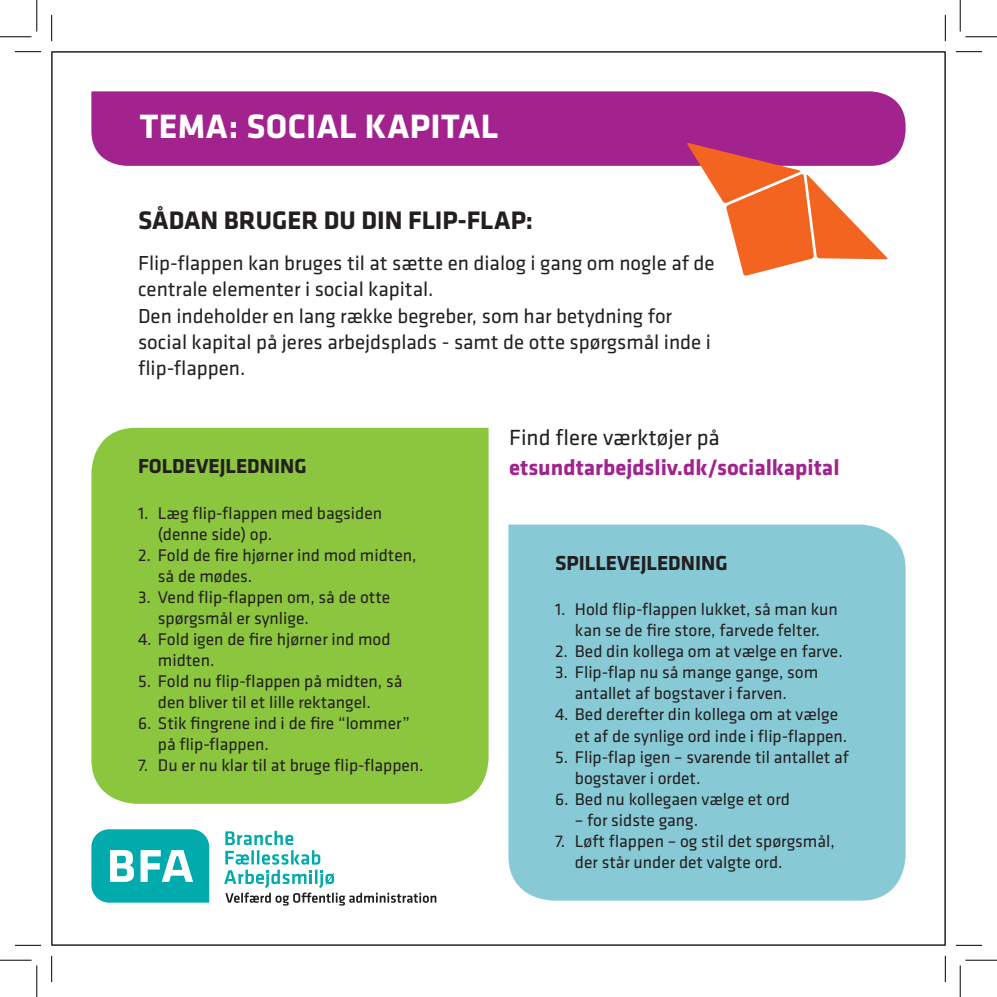
<style>
.page{position:relative;width:997px;height:997px;background:#fff}
.page>*{position:absolute;margin:0;border:0;box-sizing:border-box;transform-origin:0 0}
.BAR_Brød{font:700 35px "Klavika";letter-spacing:.01em;color:#fff}
.t1{font:700 26.25px "Klavika";color:#231f20}
.t2{font:700 22.75px "Klavika";color:#a2238e}
.t3{font:22.75px "Klavika";color:#231f20}
.t4{font:21px/26.2px "Klavika";color:#231f20}
.BAR_Brød-2{font:700 21px "Klavika";color:#231f20}
.t5{font:17.5px/21px "Klavika";color:#231f20}
</style>
<div class="page">
<div style="left:91px;top:427px;width:397px;height:376px;background:#8bc63e"></div>
<div style="left:508px;top:524px;width:397px;height:376px;background:#87c9d4"></div>
<div style="left:91px;top:91px;width:814px;height:75px;background:#a2238e"></div>
<svg style="left:686px;top:143px;width:201px;height:133px"></svg>
<svg style="left:91px;top:829px;width:118px;height:73px"></svg>
<svg style="left:224px;top:830px;width:212px;height:75px"></svg>
<svg style="left:15px;top:51px;width:26px;height:1px"></svg>
<svg style="left:955px;top:51px;width:26px;height:1px"></svg>
<svg style="left:15px;top:944px;width:26px;height:1px"></svg>
<svg style="left:956px;top:944px;width:25px;height:1px"></svg>
<svg style="left:51px;top:15px;width:1px;height:26px"></svg>
<svg style="left:51px;top:955px;width:1px;height:26px"></svg>
<svg style="left:944px;top:15px;width:1px;height:26px"></svg>
<svg style="left:944px;top:956px;width:1px;height:25px"></svg>
<hr style="left:0;top:36px;width:32px;height:1px;background:#000">
<hr style="left:965px;top:36px;width:31px;height:1px;background:#000">
<hr style="left:0;top:959px;width:32px;height:1px;background:#000">
<hr style="left:965px;top:959px;width:31px;height:1px;background:#000">
<hr style="left:36px;top:0;width:1px;height:32px;background:#000">
<hr style="left:36px;top:965px;width:1px;height:31px;background:#000">
<hr style="left:959px;top:0;width:1px;height:32px;background:#000">
<hr style="left:959px;top:965px;width:1px;height:31px;background:#000">
<p class="BAR_Brød" style="left:140px;top:100px;width:360px">TEMA: SOCIAL KAPITAL</p>
<p class="t1" style="left:138px;top:201px;width:396px">SÅDAN BRUGER DU DIN FLIP-FLAP:</p>
<p class="t4" style="left:138px;top:249px;width:578px">Flip-flappen kan bruges til at sætte en dialog i gang om nogle af de centrale elementer i social kapital.<br>Den indeholder en lang række begreber, som har betydning for social kapital på jeres arbejdsplads - samt de otte spørgsmål inde i flip-flappen.</p>
<p class="BAR_Brød-2" style="left:138px;top:451px;width:170px">FOLDEVEJLEDNING</p>
<p class="t5" style="left:158px;top:501px;width:226px;text-indent:-20px">1. Læg flip-flappen med bagsiden (denne side) op.</p>
<p class="t5" style="left:158px;top:543px;width:260px;text-indent:-20px">2. Fold de fire hjørner ind mod midten, så de mødes.</p>
<p class="t5" style="left:158px;top:585px;width:234px;text-indent:-20px">3. Vend flip-flappen om, så de otte spørgsmål er synlige.</p>
<p class="t5" style="left:158px;top:627px;width:234px;text-indent:-20px">4. Fold igen de fire hjørner ind mod midten.</p>
<p class="t5" style="left:158px;top:669px;width:246px;text-indent:-20px">5. Fold nu flip-flappen på midten, så den bliver til et lille rektangel.</p>
<p class="t5" style="left:158px;top:711px;width:253px;text-indent:-20px">6. Stik fingrene ind i de fire “lommer” på flip-flappen.</p>
<p class="t5" style="left:138px;top:753px;width:287px">7. Du er nu klar til at bruge flip-flappen.</p>
<p class="t3" style="left:509px;top:422px;width:212px">Find flere værktøjer på</p>
<p class="t2" style="left:509px;top:450px;width:332px">etsundtarbejdsliv.dk/socialkapital</p>
<p class="BAR_Brød-2" style="left:555px;top:547px;width:174px">SPILLEVEJLEDNING</p>
<p class="t5" style="left:555px;top:598px;width:284px;text-align:center">1. Hold flip-flappen lukket, så man kun kan se de fire store, farvede felter.</p>
<p class="t5" style="left:555px;top:640px;width:289px">2. Bed din kollega om at vælge en farve.</p>
<p class="t5" style="left:574px;top:661px;width:245px;text-indent:-20px">3. Flip-flap nu så mange gange, som antallet af bogstaver i farven.</p>
<p class="t5" style="left:574px;top:703px;width:274px;text-indent:-20px">4. Bed derefter din kollega om at vælge et af de synlige ord inde i flip-flappen.</p>
<p class="t5" style="left:574px;top:745px;width:275px;text-indent:-20px">5. Flip-flap igen – svarende til antallet af bogstaver i ordet.</p>
<p class="t5" style="left:555px;top:787px;width:236px">6. Bed nu kollegaen vælge et ord</p>
<p class="t5" style="left:574px;top:808px;width:125px">– for sidste gang.</p>
<p class="t5" style="left:574px;top:829px;width:261px;text-indent:-20px">7. Løft flappen – og stil det spørgsmål, der står under det valgte ord.</p>
</div>
